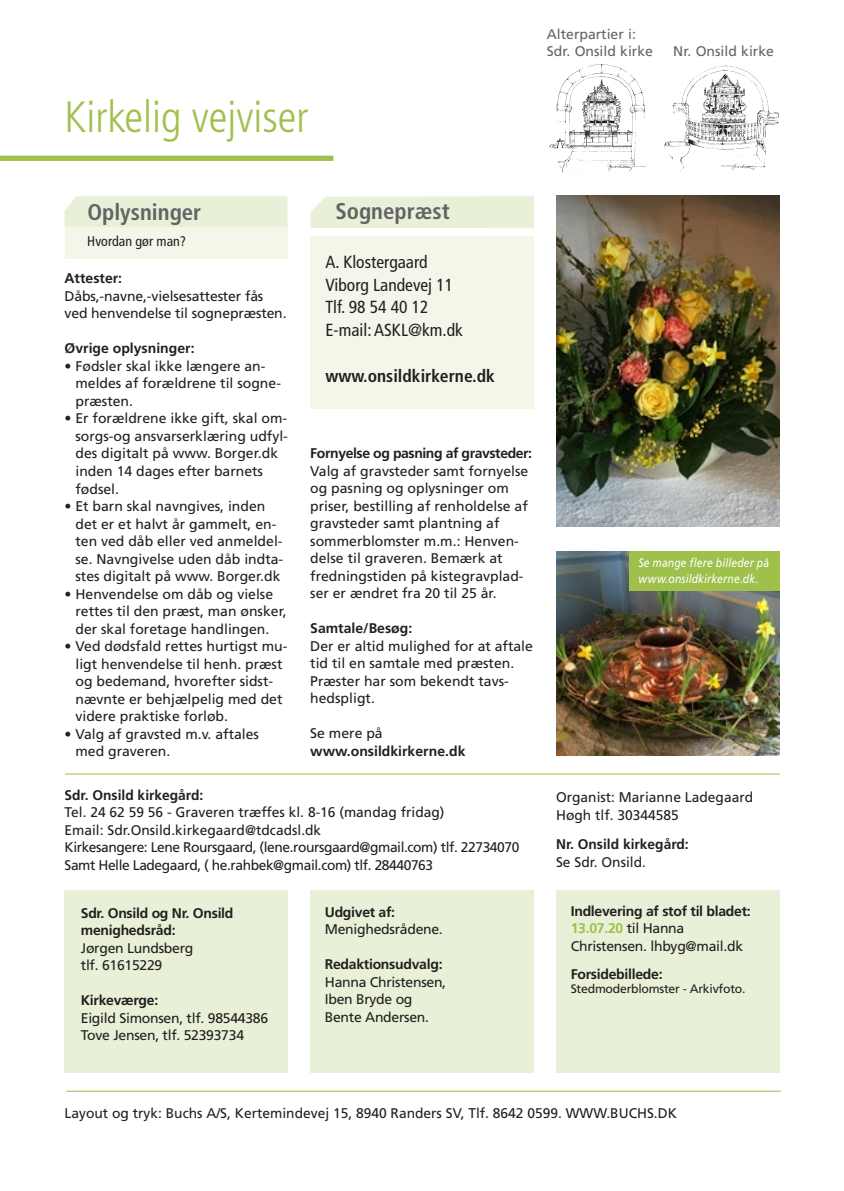
<style>
.page{position:relative;width:844px;height:1191px;background:#fff}
.page>*{position:absolute;margin:0;border:0;box-sizing:border-box;transform-origin:0 0}
.t1{font:300 condensed 43.75px "Frutiger";color:#a0c04c}
.t2{font:700 condensed 22.75px "Frutiger";color:#636366}
.t3{font:condensed 17.5px/22.8px "Frutiger";color:#231f20}
.t4{font:700 condensed 17.5px "Frutiger";color:#231f20}
.t5{font:14px/17.5px "Frutiger";color:#231f20}
.t6{font:14px/17.5px "Frutiger";letter-spacing:-.03em;color:#231f20}
.t7{font:14px/17.5px "Frutiger";letter-spacing:-.02em;color:#231f20}
.t8{font:700 14px/17.5px "Frutiger";letter-spacing:-.02em;color:#231f20}
.t9{font:700 14px "Frutiger";color:#231f20}
.t10{font:14px/17.5px "Frutiger";color:#636366}
.t11{font:condensed 14px "Frutiger";color:#231f20}
.t12{font:italic 12.25px/15.8px "Frutiger";letter-spacing:.015em;color:#fff;scale:.85 1}
.t13{font:12.25px "Frutiger";letter-spacing:-.02em;color:#231f20}
.s1{font-weight:700}
.s2{font-weight:700;color:#a0c04c}
</style>
<div class="page">
<div style="left:0;top:156px;width:333px;height:5px;background:#a0c04c"></div>
<img style="left:549px;top:64px;width:98px;height:108px">
<img style="left:664px;top:65px;width:115px;height:107px">
<img style="left:556px;top:551px;width:223px;height:204px">
<img style="left:556px;top:196px;width:223px;height:330px">
<div style="left:64px;top:196px;width:223px;height:31px;background:#e8f0d7"></div>
<div style="left:64px;top:227px;width:223px;height:32px;background:#f3f6e9"></div>
<hr style="left:65px;top:773px;width:714px;height:1px;background:#a0c04c">
<hr style="left:66px;top:1090px;width:714px;height:1px;background:#a0c04c">
<div style="left:556px;top:890px;width:223px;height:182px;background:#e8f0d7"></div>
<div style="left:310px;top:890px;width:223px;height:182px;background:#e8f0d7"></div>
<div style="left:64px;top:890px;width:224px;height:182px;background:#e8f0d7"></div>
<div style="left:310px;top:196px;width:224px;height:32px;background:#e8f0d7"></div>
<div style="left:310px;top:236px;width:224px;height:173px;background:#f3f6e9"></div>
<div style="left:629px;top:551px;width:150px;height:40px;background:#a0c04c"></div>
<h1 class="t1" style="left:64px;top:92px;width:246px">Kirkelig vejviser</h1>
<p class="t10" style="left:546px;top:25px;width:108px">Alterpartier i:<br>Sdr. Onsild kirke</p>
<p class="t10" style="left:673px;top:42px;width:102px">Nr. Onsild kirke</p>
<h2 class="t2" style="left:87px;top:198px;width:115px">Oplysninger</h2>
<p class="t11" style="left:87px;top:233px;width:100px">Hvordan gør man?</p>
<p class="t9" style="left:64px;top:270px;width:59px">Attester:</p>
<p class="t5" style="left:64px;top:287px;width:223px">Dåbs,-navne,-vielsesattester fås ved henvendelse til sognepræsten.</p>
<p class="t9" style="left:64px;top:340px;width:131px">Øvrige oplysninger:</p>
<p class="t5" style="left:75px;top:357px;width:207px;text-indent:-11px">• Fødsler skal ikke længere an&shy;meldes af forældrene til sogne&shy;præsten.</p>
<p class="t5" style="left:75px;top:410px;width:214px;text-indent:-11px">• Er forældrene ikke gift, skal om&shy;sorgs-og ansvarserklæring udfyl&shy;des digitalt på www. Borger.dk inden 14 dages efter barnets fødsel.</p>
<p class="t5" style="left:75px;top:497px;width:209px;text-indent:-11px">• Et barn skal navngives, inden det er et halvt år gammelt, en&shy;ten ved dåb eller ved anmeldel&shy;se. Navngivelse uden dåb indta&shy;stes digitalt på www. Borger.dk</p>
<p class="t5" style="left:75px;top:585px;width:213px;text-indent:-11px">• Henvendelse om dåb og vielse rettes til den præst, man ønsker, der skal foretage handlingen.</p>
<p class="t5" style="left:75px;top:637px;width:213px;text-indent:-11px">• Ved dødsfald rettes hurtigst mu&shy;ligt henvendelse til henh. præst og bedemand, hvorefter sidst&shy;nævnte er behjælpelig med det videre praktiske forløb.</p>
<p class="t5" style="left:75px;top:725px;width:185px;text-indent:-11px">• Valg af gravsted m.v. aftales med graveren.</p>
<h2 class="t2" style="left:335px;top:198px;width:116px">Sognepræst</h2>
<p class="t3" style="left:325px;top:250px;width:139px">A. Klostergaard<br>Viborg Landevej 11<br>Tlf. 98 54 40 12<br>E-mail: ASKL@km.dk</p>
<p class="t4" style="left:325px;top:365px;width:171px">www.onsildkirkerne.dk</p>
<p class="t8" style="left:310px;top:444px;width:223px">Fornyelse og pasning af gravsteder:</p>
<p class="t5" style="left:310px;top:462px;width:219px">Valg af gravsteder samt fornyelse og pasning og oplysninger om priser, bestilling af renholdelse af gravsteder samt plantning af sommerblomster m.m.: Henven&shy;delse til graveren. Bemærk at fredningstiden på kistegravplad&shy;ser er ændret fra 20 til 25 år.</p>
<p class="t9" style="left:310px;top:620px;width:103px">Samtale/Besøg:</p>
<p class="t5" style="left:310px;top:637px;width:224px">Der er altid mulighed for at aftale tid til en samtale med præsten.<br>Præster har som bekendt tavs&shy;hedspligt.</p>
<p class="t5" style="left:310px;top:724px;width:74px">Se mere på</p>
<p class="t9" style="left:310px;top:742px;width:157px">www.onsildkirkerne.dk</p>
<p class="t9" style="left:64px;top:786px;width:140px">Sdr. Onsild kirkegård:</p>
<p class="t6" style="left:64px;top:803px;width:456px">Tel. 24 62 59 56 - Graveren træffes kl. 8-16 (mandag fridag)<br>Email: Sdr.Onsild.kirkegaard@tdcadsl.dk<br>Kirkesangere: Lene Roursgaard, (lene.roursgaard@gmail.com) tlf. 22734070<br>Samt Helle Ladegaard, ( he.rahbek@gmail.com) tlf. 28440763</p>
<p class="t8" style="left:81px;top:904px;width:154px">Sdr. Onsild og Nr. Onsild menighedsråd:</p>
<p class="t7" style="left:81px;top:939px;width:114px">Jørgen Lundsberg tlf. 61615229</p>
<p class="t8" style="left:81px;top:991px;width:79px">Kirkeværge:</p>
<p class="t7" style="left:81px;top:1009px;width:189px">Eigild Simonsen, tlf. 98544386<br>Tove Jensen, tlf. 52393734</p>
<p class="t8" style="left:325px;top:903px;width:72px">Udgivet af:</p>
<p class="t7" style="left:325px;top:920px;width:119px">Menighedsrådene.</p>
<p class="t8" style="left:325px;top:955px;width:119px">Redaktionsudvalg:</p>
<p class="t7" style="left:325px;top:973px;width:123px">Hanna Christensen,<br>Iben Bryde og<br>Bente Andersen.</p>
<p class="t12" style="left:638px;top:555px;width:155px">Se mange flere billeder på www.onsildkirkerne.dk.</p>
<p class="t5" style="left:556px;top:788px;width:198px">Organist: Marianne Ladegaard<br>Høgh tlf. 30344585</p>
<p class="t9" style="left:556px;top:836px;width:134px">Nr. Onsild kirkegård:</p>
<p class="t5" style="left:556px;top:853px;width:91px">Se Sdr. Onsild.</p>
<p class="t7" style="left:570px;top:902px;width:181px"><span class="s1">Indlevering af stof til bladet:<br></span><span class="s2">13.07.20</span> til Hanna<br>Christensen. lhbyg@mail.dk</p>
<p class="t8" style="left:570px;top:965px;width:93px">Forsidebillede:</p>
<p class="t13" style="left:570px;top:981px;width:176px">Stedmoderblomster - Arkivfoto.</p>
<p class="t5" style="left:65px;top:1103px;width:613px">Layout og tryk: Buchs A/S, Kertemindevej 15, 8940 Randers SV, Tlf. 8642 0599. WWW.BUCHS.DK</p>
</div>
